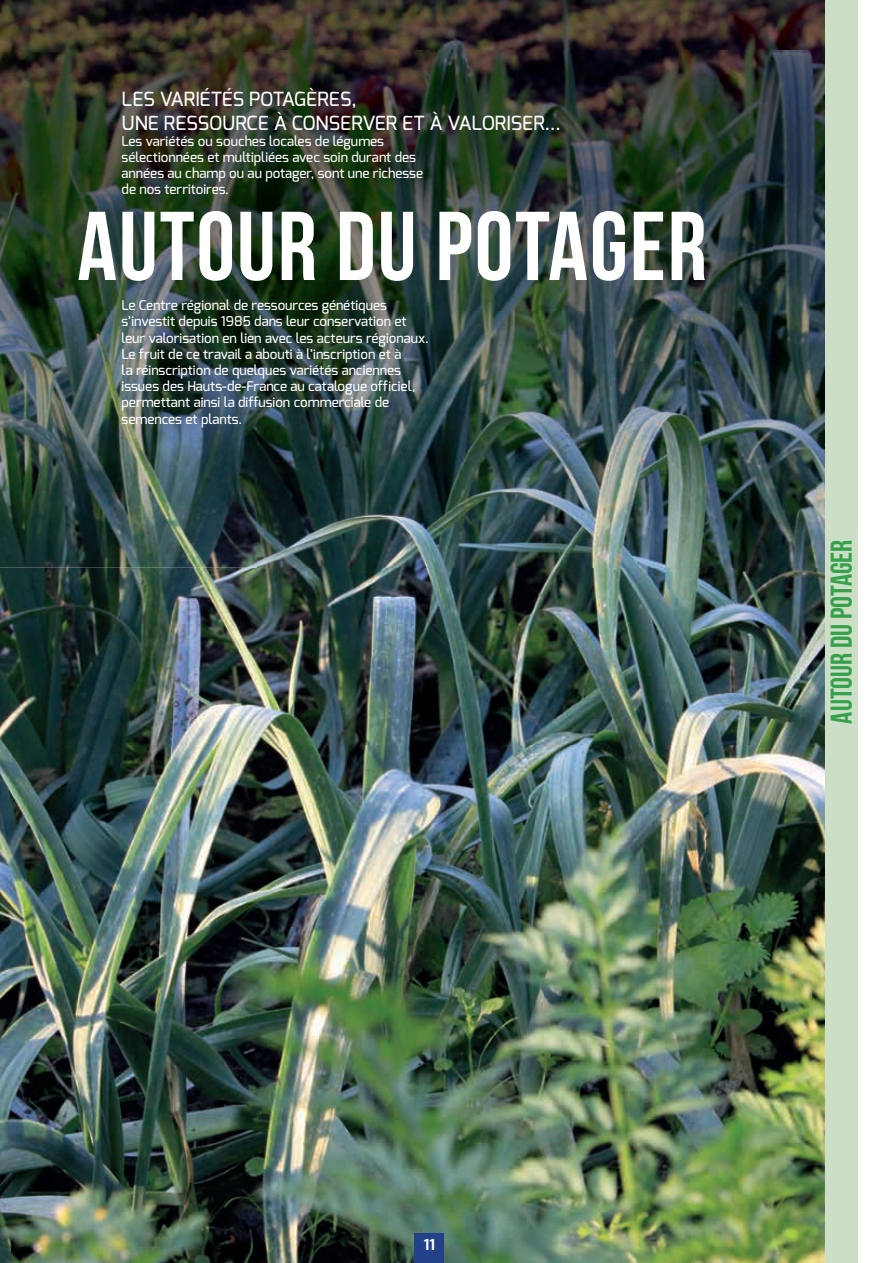
<style>
.page{position:relative;width:893px;height:1263px;background:#fff}
.page>*{position:absolute;margin:0;border:0;box-sizing:border-box;transform-origin:0 0}
.t1{font:700 97.5px "Bebas Neue";letter-spacing:.02em;color:#fff}
.t2{font:700 30px "Bebas Neue";color:#36a14c}
.t3{font:500 19.5px/23.4px "Exo";color:#fff}
.t4{font:700 15px "Exo";color:#fff}
.t5{font:500 13.5px/16.2px "Exo";color:#fff}
</style>
<div class="page">
<img style="left:0;top:568px;width:825px;height:695px">
<img style="left:0;top:0;width:825px;height:568px">
<div style="left:825px;top:0;width:55px;height:1263px;background:#ccdec6"></div>
<div style="left:415px;top:1233px;width:29px;height:30px;background:#234188"></div>
<div style="left:859px;top:0;width:34px;height:1263px;background:#fff"></div>
<h3 class="t3" style="left:122px;top:87px;width:441px">LES VARIÉTÉS POTAGÈRES,<br>UNE RESSOURCE À CONSERVER ET À VALORISER...</h3>
<p class="t5" style="left:122px;top:133px;width:303px">Les variétés ou souches locales de légumes sélectionnées et multipliées avec soin durant des années au champ ou au potager, sont une richesse de nos territoires.</p>
<h1 class="t1" style="left:77px;top:193px;width:631px">AUTOUR DU POTAGER</h1>
<p class="t5" style="left:122px;top:297px;width:309px">Le Centre régional de ressources génétiques s’investit depuis 1985 dans leur conservation et leur valorisation en lien avec les acteurs régionaux.<br>Le fruit de ce travail a abouti à l’inscription et à<br>la réinscription de quelques variétés anciennes issues des Hauts-de-France au catalogue officiel, permettant ainsi la diffusion commerciale de semences et plants.</p>
<h2 class="t2" style="left:825px;top:723px;width:186px;rotate:-90deg">AUTOUR DU POTAGER</h2>
<p class="t4" style="left:424px;top:1235px;width:13px">11</p>
</div>
